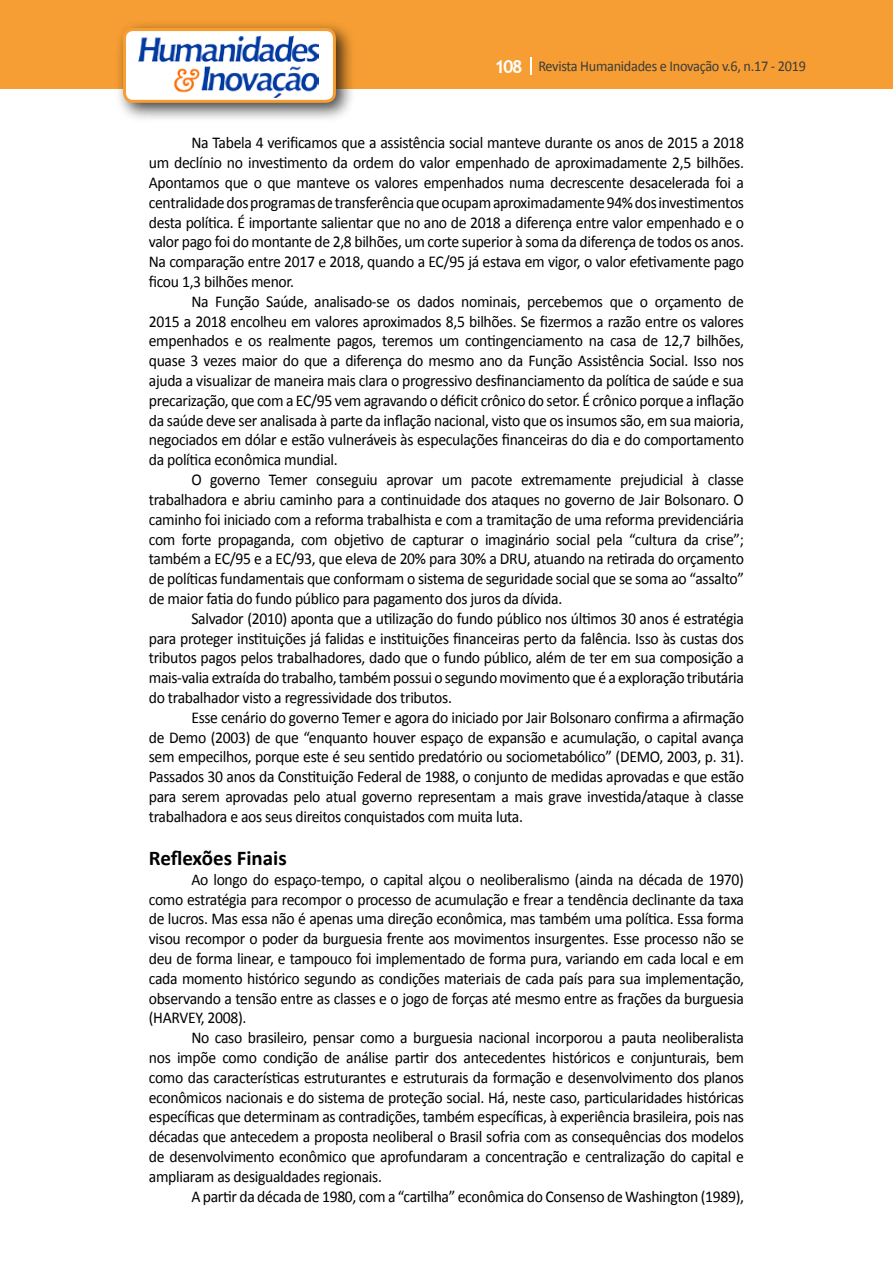
<style>
.page{position:relative;width:893px;height:1263px;background:#fff}
.page>*{position:absolute;margin:0;border:0;box-sizing:border-box;transform-origin:0 0}
.t1{font:700 21px "Calibri";color:#000}
.t2{font:16.5px/19.8px "Calibri";letter-spacing:-.02em;color:#000;text-align:justify;scale:.95 1}
.t3{font:15px "Calibri";letter-spacing:-.02em;color:#3c3c3b;scale:.95 1}
.s1{font-family:"Trebuchet MS";font-weight:700;font-size:18px;color:#fff}
</style>
<div class="page">
<div style="left:0;top:0;width:893px;height:88px;background:#f69e34"></div>
<svg style="left:530px;top:57px;width:2px;height:18px"></svg>
<div style="left:115px;top:20px;width:241px;height:103px;background:#000;opacity:.75"></div>
<div style="left:125px;top:30px;width:209px;height:71px;background:#fff;border-radius:9px"></div>
<img style="left:138px;top:35px;width:181px;height:62px">
<div style="left:123px;top:28px;width:213px;height:75px;border:3px solid #f69e34;border-radius:9px"></div>
<p class="t3" style="left:495px;top:57px;width:329px"><span class="s1">108</span> Revista Humanidades e Inovação v.6, n.17 - 2019</p>
<p class="t2" style="left:149px;top:133px;width:628px;text-indent:43px">Na Tabela 4 verificamos que a assistência social manteve durante os anos de 2015 a 2018 um declínio no investimento da ordem do valor empenhado de aproximadamente 2,5 bilhões.<br>Apontamos que o que manteve os valores empenhados numa decrescente desacelerada foi a centralidade dos programas de transferência que ocupam aproximadamente 94% dos investimentos desta política. É importante salientar que no ano de 2018 a diferença entre valor empenhado e o valor pago foi do montante de 2,8 bilhões, um corte superior à soma da diferença de todos os anos.<br>Na comparação entre 2017 e 2018, quando a EC/95 já estava em vigor, o valor efetivamente pago ficou 1,3 bilhões menor.</p>
<p class="t2" style="left:149px;top:292px;width:628px;text-indent:43px">Na Função Saúde, analisado-se os dados nominais, percebemos que o orçamento de 2015 a 2018 encolheu em valores aproximados 8,5 bilhões. Se fizermos a razão entre os valores empenhados e os realmente pagos, teremos um contingenciamento na casa de 12,7 bilhões, quase 3 vezes maior do que a diferença do mesmo ano da Função Assistência Social. Isso nos ajuda a visualizar de maneira mais clara o progressivo desfinanciamento da política de saúde e sua precarização, que com a EC/95 vem agravando o déficit crônico do setor. É crônico porque a inflação da saúde deve ser analisada à parte da inflação nacional, visto que os insumos são, em sua maioria, negociados em dólar e estão vulneráveis às especulações financeiras do dia e do comportamento da política econômica mundial.</p>
<p class="t2" style="left:149px;top:470px;width:628px;text-indent:43px">O governo Temer conseguiu aprovar um pacote extremamente prejudicial à classe trabalhadora e abriu caminho para a continuidade dos ataques no governo de Jair Bolsonaro. O caminho foi iniciado com a reforma trabalhista e com a tramitação de uma reforma previdenciária com forte propaganda, com objetivo de capturar o imaginário social pela “cultura da crise”; também a EC/95 e a EC/93, que eleva de 20% para 30% a DRU, atuando na retirada do orçamento de políticas fundamentais que conformam o sistema de seguridade social que se soma ao “assalto” de maior fatia do fundo público para pagamento dos juros da dívida.</p>
<p class="t2" style="left:149px;top:608px;width:628px;text-indent:43px">Salvador (2010) aponta que a utilização do fundo público nos últimos 30 anos é estratégia para proteger instituições já falidas e instituições financeiras perto da falência. Isso às custas dos tributos pagos pelos trabalhadores, dado que o fundo público, além de ter em sua composição a mais-valia extraída do trabalho, também possui o segundo movimento que é a exploração tributária do trabalhador visto a regressividade dos tributos.</p>
<p class="t2" style="left:149px;top:707px;width:628px;text-indent:43px">Esse cenário do governo Temer e agora do iniciado por Jair Bolsonaro confirma a afirmação de Demo (2003) de que “enquanto houver espaço de expansão e acumulação, o capital avança sem empecilhos, porque este é seu sentido predatório ou sociometabólico” (DEMO, 2003, p. 31).<br>Passados 30 anos da Constituição Federal de 1988, o conjunto de medidas aprovadas e que estão para serem aprovadas pelo atual governo representam a mais grave investida/ataque à classe trabalhadora e aos seus direitos conquistados com muita luta.</p>
<p class="t1" style="left:149px;top:843px;width:139px">Reflexões Finais</p>
<p class="t2" style="left:149px;top:869px;width:628px;text-indent:43px">Ao longo do espaço-tempo, o capital alçou o neoliberalismo (ainda na década de 1970) como estratégia para recompor o processo de acumulação e frear a tendência declinante da taxa de lucros. Mas essa não é apenas uma direção econômica, mas também uma política. Essa forma visou recompor o poder da burguesia frente aos movimentos insurgentes. Esse processo não se deu de forma linear, e tampouco foi implementado de forma pura, variando em cada local e em cada momento histórico segundo as condições materiais de cada país para sua implementação, observando a tensão entre as classes e o jogo de forças até mesmo entre as frações da burguesia (HARVEY, 2008).</p>
<p class="t2" style="left:149px;top:1028px;width:628px;text-indent:43px">No caso brasileiro, pensar como a burguesia nacional incorporou a pauta neoliberalista nos impõe como condição de análise partir dos antecedentes históricos e conjunturais, bem como das características estruturantes e estruturais da formação e desenvolvimento dos planos econômicos nacionais e do sistema de proteção social. Há, neste caso, particularidades históricas específicas que determinam as contradições, também específicas, à experiência brasileira, pois nas décadas que antecedem a proposta neoliberal o Brasil sofria com as consequências dos modelos de desenvolvimento econômico que aprofundaram a concentração e centralização do capital e ampliaram as desigualdades regionais.</p>
<p class="t2" style="left:191px;top:1186px;width:583px">A partir da década de 1980, com a “cartilha” econômica do Consenso de Washington (1989),</p>
</div>
